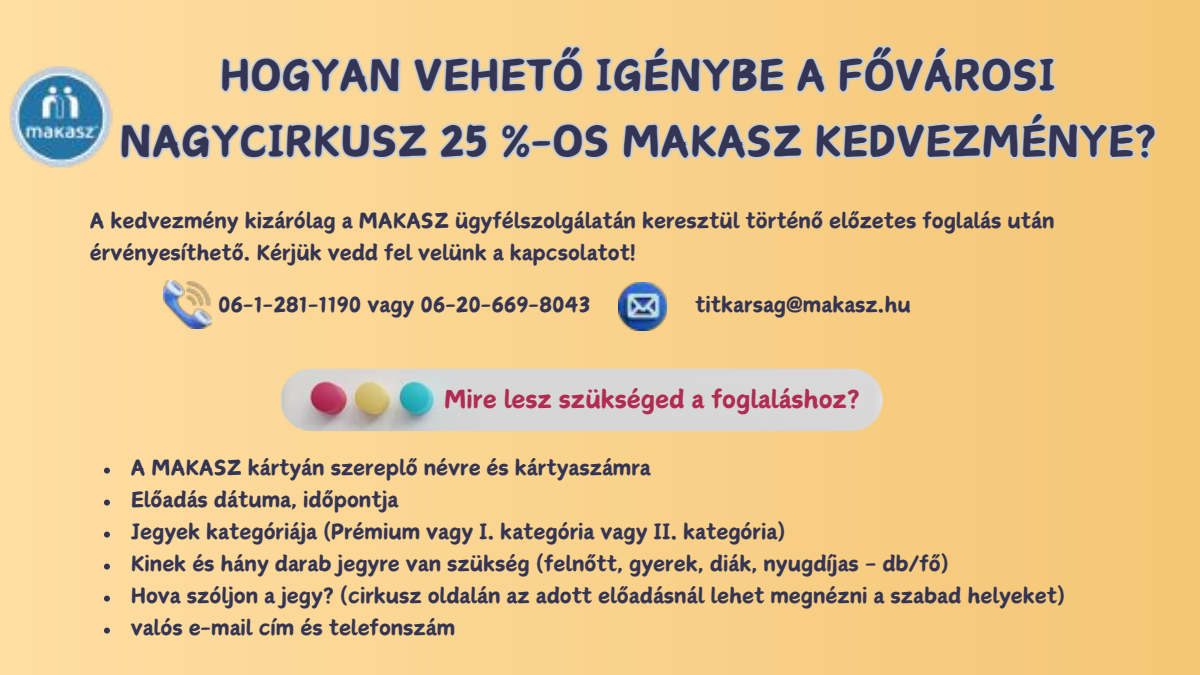
<style>
.page{position:relative;width:1200px;height:675px;background:#fff}
.page>*{position:absolute;margin:0;border:0;box-sizing:border-box;transform-origin:0 0}
.t1{font:48px/66px "Canva Champion";color:#343554;text-align:center}
.t2{font:28px "Canva Champion";color:#b02c54}
.t3{font:24px/32px "Canva Champion";color:#343554}
</style>
<div class="page">
<div style="left:0;top:0;width:1200px;height:675px;background:linear-gradient(to right,#ffdea3,#f4c675)"></div>
<img style="left:163px;top:281px;width:48px;height:48px">
<img style="left:619px;top:282px;width:48px;height:48px">
<svg style="left:218px;top:0;width:840px;height:26px;background:#f9d18a"></svg>
<svg style="left:118px;top:26px;width:1040px;height:234px;background:#f1d195"></svg>
<svg style="left:104px;top:468px;width:6px;height:6px"></svg>
<svg style="left:104px;top:500px;width:6px;height:6px"></svg>
<svg style="left:104px;top:532px;width:6px;height:6px"></svg>
<svg style="left:104px;top:564px;width:6px;height:6px"></svg>
<svg style="left:104px;top:596px;width:6px;height:6px"></svg>
<svg style="left:104px;top:628px;width:6px;height:6px"></svg>
<img style="left:280px;top:369px;width:603px;height:62px">
<img style="left:9px;top:67px;width:105px;height:102px">
<h1 class="t1" style="left:119px;top:40px;width:1038px">HOGYAN VEHETŐ IGÉNYBE A FŐVÁROSI<br>NAGYCIRKUSZ 25 %-OS MAKASZ KEDVEZMÉNYE?</h1>
<p class="t3" style="left:90px;top:203px;width:966px">A kedvezmény kizárólag a MAKASZ ügyfélszolgálatán keresztül történő előzetes foglalás után érvényesíthető. Kérjük vedd fel velünk a kapcsolatot!</p>
<p class="t3" style="left:218px;top:288px;width:374px">06-1-281-1190 vagy 06-20-669-8043</p>
<p class="t3" style="left:695px;top:288px;width:217px">titkarsag@makasz.hu</p>
<p class="t2" style="left:444px;top:384px;width:417px">Mire lesz szükséged a foglaláshoz?</p>
<p class="t3" style="left:131px;top:450px;width:936px">A MAKASZ kártyán szereplő névre és kártyaszámra<br>Előadás dátuma, időpontja<br>Jegyek kategóriája (Prémium vagy I. kategória vagy II. kategória)<br>Kinek és hány darab jegyre van szükség (felnőtt, gyerek, diák, nyugdíjas – db/fő)<br>Hova szóljon a jegy? (cirkusz oldalán az adott előadásnál lehet megnézni a szabad helyeket) valós e-mail cím és telefonszám</p>
</div>
